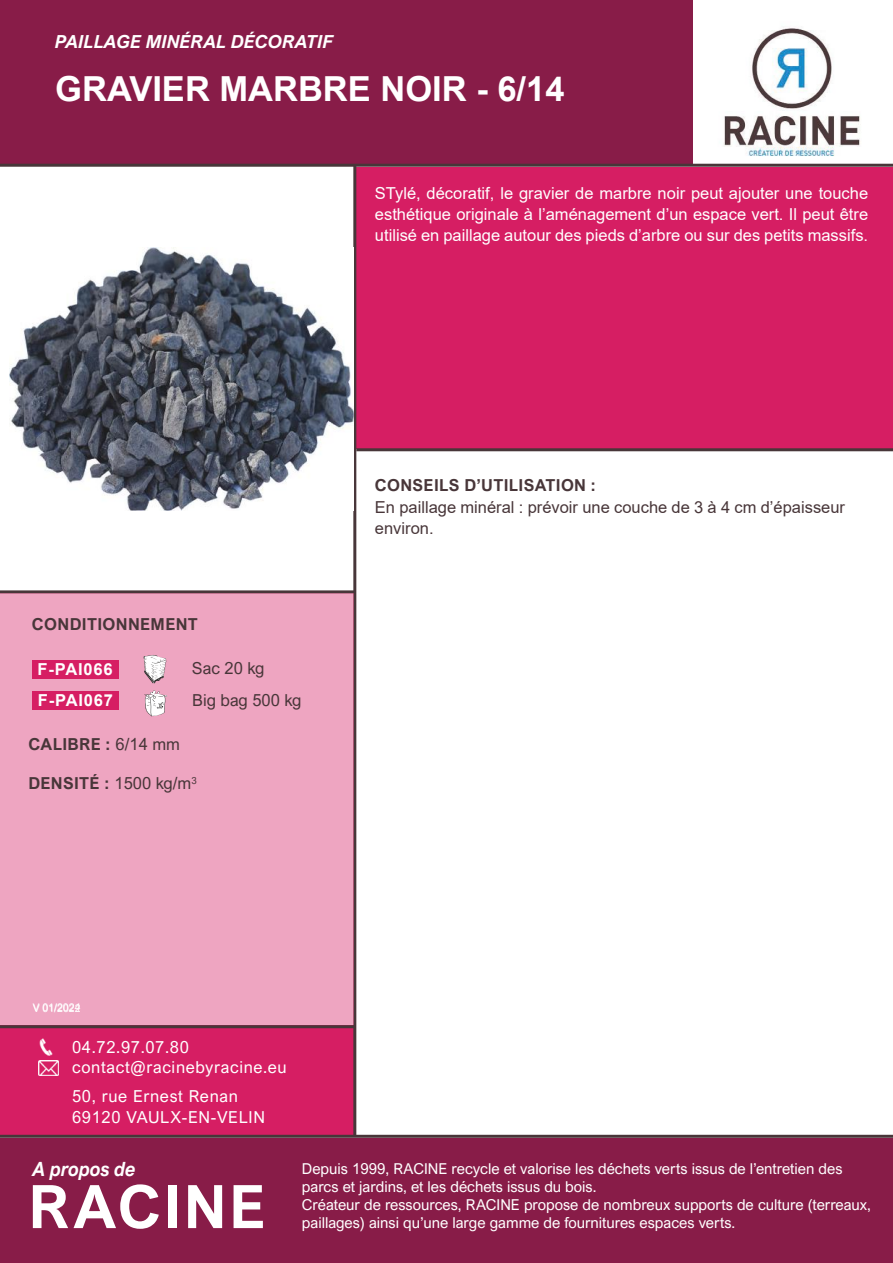
<style>
.page{position:relative;width:893px;height:1263px;background:#fff}
.page>*{position:absolute;margin:0;border:0;box-sizing:border-box;transform-origin:0 0}
.t1{font:700 60px "Arial Nova";letter-spacing:.04em;color:#fff}
.t2{font:700 34.5px "Arial";color:#fff}
.t3{font:italic 700 19.65px "Arial Nova";color:#fff;scale:.92 1}
.t4{font:italic 700 18px "Arial Nova";color:#fff}
.t5{font:16.5px/21px "Arial";color:#fff;text-align:justify}
.t6{font:16.5px/19.8px "Arial Nova";letter-spacing:.04em;color:#fff}
.t7{font:700 16.5px "Arial Nova";letter-spacing:.02em;color:#483639}
.t8{font:16.5px/21px "Arial";color:#483639}
.t9{font:16.5px/31.2px "Arial Nova";color:#483639}
.t10{font:700 16.5px/31.2px "Arial";letter-spacing:.05em;color:#fff}
.t11{font:15px/18px "Arial Nova";color:#fff}
.t12{font:10.5px "Arial Nova";color:#fff}
.s1{font-weight:400}
</style>
<div class="page">
<div style="left:356px;top:167px;width:537px;height:281px;background:#d61e63"></div>
<div style="left:0;top:1025px;width:353px;height:110px;background:#d61e63"></div>
<div style="left:0;top:0;width:693px;height:164px;background:#881c48"></div>
<img style="left:702px;top:27px;width:186px;height:137px">
<hr style="left:0;top:164px;width:893px;height:3px;background:#483639">
<hr style="left:356px;top:448px;width:537px;height:3px;background:#483639">
<hr style="left:0;top:1135px;width:893px;height:3px;background:#483639">
<div style="left:0;top:1138px;width:893px;height:125px;background:#881c48"></div>
<img style="left:38px;top:1060px;width:20px;height:15px">
<img style="left:39px;top:1038px;width:14px;height:17px">
<hr style="left:353px;top:166px;width:3px;height:970px;background:#483639">
<hr style="left:0;top:590px;width:355px;height:3px;background:#483639">
<hr style="left:0;top:1025px;width:355px;height:3px;background:#483639">
<div style="left:0;top:593px;width:353px;height:432px;background:#eea5c1"></div>
<img style="left:10px;top:247px;width:343px;height:263px">
<div style="left:32px;top:660px;width:87px;height:18px;background:#d61e63"></div>
<div style="left:32px;top:691px;width:87px;height:18px;background:#d61e63"></div>
<svg style="left:144px;top:690px;width:23px;height:26px"></svg>
<svg style="left:143px;top:655px;width:24px;height:28px"></svg>
<p class="t4" style="left:55px;top:31px;width:280px">PAILLAGE MINÉRAL DÉCORATIF</p>
<h2 class="t2" style="left:55px;top:64px;width:511px">GRAVIER MARBRE NOIR - 6/14</h2>
<p class="t5" style="left:375px;top:183px;width:495px">STylé, décoratif, le gravier de marbre noir peut ajouter une touche esthétique originale à l’aménagement d’un espace vert. Il peut être utilisé en paillage autour des pieds d’arbre ou sur des petits massifs.</p>
<p class="t7" style="left:375px;top:476px;width:222px">CONSEILS D’UTILISATION :</p>
<p class="t7" style="left:32px;top:615px;width:167px">CONDITIONNEMENT</p>
<p class="t10" style="left:38px;top:654px;width:77px">F-PAI066<br>F-PAI067</p>
<p class="t9" style="left:192px;top:653px;width:111px">Sac 20 kg<br>Big bag 500 kg</p>
<p class="t7" style="left:28px;top:734px;width:153px">CALIBRE : <span class="s1">6/14 mm</span></p>
<p class="t7" style="left:28px;top:774px;width:170px">DENSITÉ : <span class="s1">1500 kg/m</span><sup>3</sup></p>
<p class="t8" style="left:375px;top:497px;width:472px">En paillage minéral : prévoir une couche de 3 à 4 cm d’épaisseur environ.</p>
<p class="t12" style="left:75px;top:1001px;width:7px">4</p>
<p class="t12" style="left:33px;top:1002px;width:49px">V 01/2022</p>
<p class="t6" style="left:72px;top:1037px;width:216px">04.72.97.07.80 contact@racinebyracine.eu</p>
<p class="t6" style="left:72px;top:1085px;width:194px;line-height:21.6px">50, rue Ernest Renan<br>69120 VAULX-EN-VELIN</p>
<h3 class="t3" style="left:33px;top:1157px;width:114px">A propos de</h3>
<h1 class="t1" style="left:28px;top:1172px;width:239px">RACINE</h1>
<p class="t11" style="left:302px;top:1160px;width:570px">Depuis 1999, RACINE recycle et valorise les déchets verts issus de l’entretien des parcs et jardins, et les déchets issus du bois.<br>Créateur de ressources, RACINE propose de nombreux supports de culture (terreaux, paillages) ainsi qu’une large gamme de fournitures espaces verts.</p>
</div>
